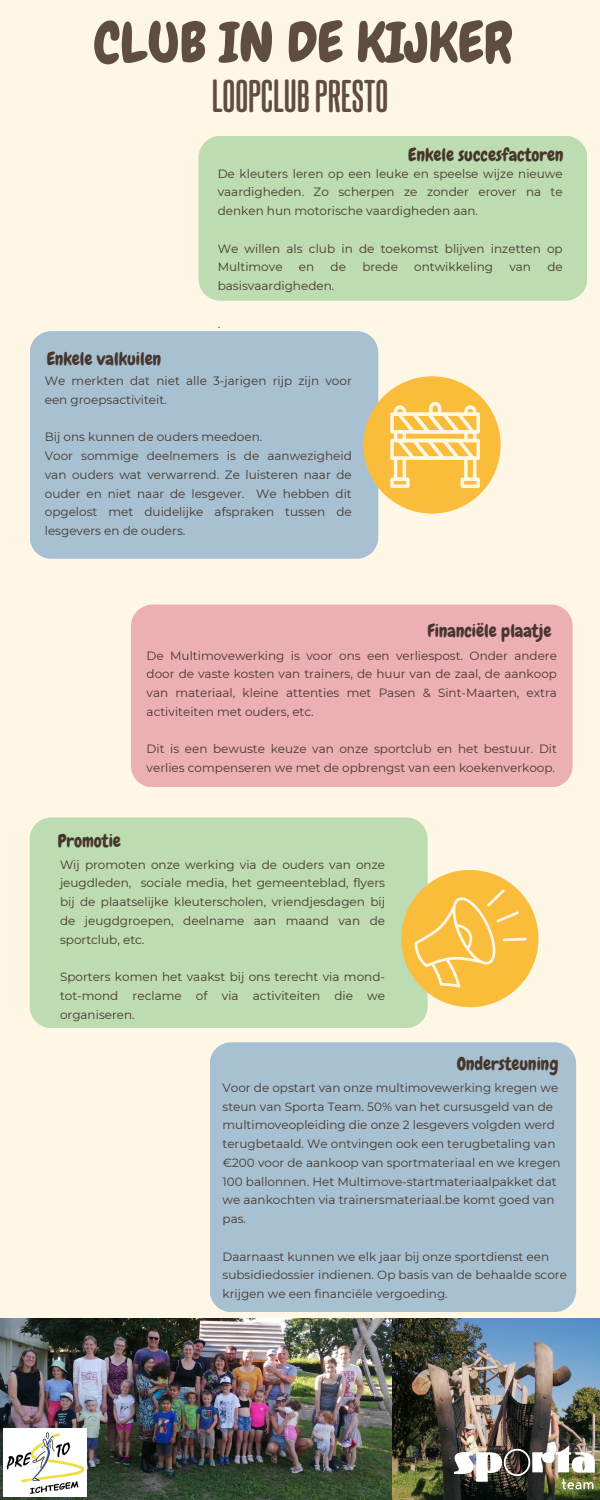
<style>
.page{position:relative;width:600px;height:1500px;background:#fef7e5}
.page>*{position:absolute;margin:0;border:0;box-sizing:border-box;transform-origin:0 0}
.t1{font:55.5px "Chewy";color:#604d42}
.t2{font:700 39.5px "Steelfish Rounded Rg";color:#604d42}
.t3{font:18px "Chewy";color:#48362c}
.t4{font:12px/18.8px "Montserrat";color:#48362c}
</style>
<div class="page">
<div style="left:30px;top:331px;width:348px;height:228px;background:#a7c1d2;border-radius:21px"></div>
<div style="left:131px;top:605px;width:441px;height:182px;background:#ecb0b3;border-radius:21px"></div>
<div style="left:30px;top:817px;width:398px;height:211px;background:#bddcb1;border-radius:21px"></div>
<div style="left:210px;top:1042px;width:366px;height:270px;background:#a7c1d2;border-radius:21px"></div>
<div style="left:401px;top:870px;width:137px;height:137px;background:#f9bd3b;border-radius:50%"></div>
<div style="left:198px;top:136px;width:389px;height:165px;background:#bddcb1;border-radius:22px"></div>
<img style="left:0;top:1318px;width:600px;height:182px">
<img style="left:443px;top:1410px;width:157px;height:90px">
<img style="left:4px;top:1428px;width:82px;height:69px">
<svg style="left:414px;top:889px;width:113px;height:99px"></svg>
<div style="left:363px;top:376px;width:138px;height:138px;background:#f9bd3b;border-radius:50%"></div>
<svg style="left:390px;top:402px;width:90px;height:86px"></svg>
<p class="t1" style="left:94px;top:7px;width:420px">CLUB IN DE KIJKER</p>
<p class="t2" style="left:212px;top:70px;width:178px">LOOPCLUBPRESTO</p>
<p class="t3" style="left:408px;top:143px;width:157px">Enkele succesfactoren</p>
<p class="t3" style="left:47px;top:347px;width:116px">Enkele valkuilen</p>
<p class="t4" style="left:218px;top:164px;width:347px;text-align:justify">De kleuters leren op een leuke en speelse wijze nieuwe vaardigheden. Zo scherpen ze zonder erover na te denken hun motorische vaardigheden aan.</p>
<p class="t4" style="left:218px;top:239px;width:347px">We willen als club in de toekomst blijven inzetten op<br>Multimove</p>
<p class="t4" style="left:299px;top:258px;width:17px">en</p>
<p class="t4" style="left:331px;top:258px;width:17px">de</p>
<p class="t4" style="left:362px;top:258px;width:37px">brede</p>
<p class="t4" style="left:414px;top:258px;width:80px">ontwikkeling</p>
<p class="t4" style="left:509px;top:258px;width:23px">van</p>
<p class="t4" style="left:547px;top:258px;width:17px">de</p>
<p class="t4" style="left:218px;top:276px;width:118px">basisvaardigheden.</p>
<h3 class="t4" style="left:218px;top:314px;width:4px">.</h3>
<p class="t4" style="left:45px;top:371px;width:309px">We merkten dat niet alle 3-jarigen rijp zijn voor een groepsactiviteit.</p>
<p class="t4" style="left:45px;top:428px;width:219px">Bij ons kunnen de ouders meedoen.</p>
<p class="t4" style="left:45px;top:446px;width:309px;text-align:justify">Voor sommige deelnemers is de aanwezigheid van ouders wat verwarrend. Ze luisteren naar de ouder en niet naar de lesgever. We hebben dit opgelost met duidelijke afspraken tussen de lesgevers en de ouders.</p>
<p class="t3" style="left:428px;top:620px;width:125px">Financiële plaatje</p>
<h3 class="t3" style="left:58px;top:829px;width:65px">Promotie</h3>
<p class="t4" style="left:147px;top:646px;width:412px;text-align:justify">De Multimovewerking is voor ons een verliespost. Onder andere door de vaste kosten van trainers, de huur van de zaal, de aankoop van materiaal, kleine attenties met Pasen &amp; Sint-Maarten, extra activiteiten met ouders, etc.</p>
<p class="t4" style="left:147px;top:740px;width:412px">Dit is een bewuste keuze van onze sportclub en het bestuur. Dit verlies compenseren we met de opbrengst van een koekenverkoop.</p>
<h3 class="t4" style="left:60px;top:855px;width:327px;text-align:justify">Wij promoten onze werking via de ouders van onze jeugdleden, sociale media, het gemeenteblad, flyers bij de plaatselijke kleuterscholen, vriendjesdagen bij de jeugdgroepen, deelname aan maand van de sportclub, etc.</h3>
<p class="t4" style="left:60px;top:967px;width:327px;text-align:justify">Sporters komen het vaakst bij ons terecht via mond&shy;tot-mond reclame of via activiteiten die we organiseren.</p>
<p class="t3" style="left:457px;top:1052px;width:103px">Ondersteuning</p>
<p class="t4" style="left:223px;top:1078px;width:340px">Voor de opstart van onze multimovewerking kregen we steun van Sporta Team. 50% van het cursusgeld van de multimoveopleiding die onze 2 lesgevers volgden werd terugbetaald. We ontvingen ook een terugbetaling van €200 voor de aankoop van sportmateriaal en we kregen 100 ballonnen. Het Multimove-startmateriaalpakket dat we aankochten via trainersmateriaal.be komt goed van pas.</p>
<h3 class="t4" style="left:223px;top:1247px;width:346px">Daarnaast kunnen we elk jaar bij onze sportdienst een subsidiedossier indienen. Op basis van de behaalde score krijgen we een financiële vergoeding.</h3>
</div>
